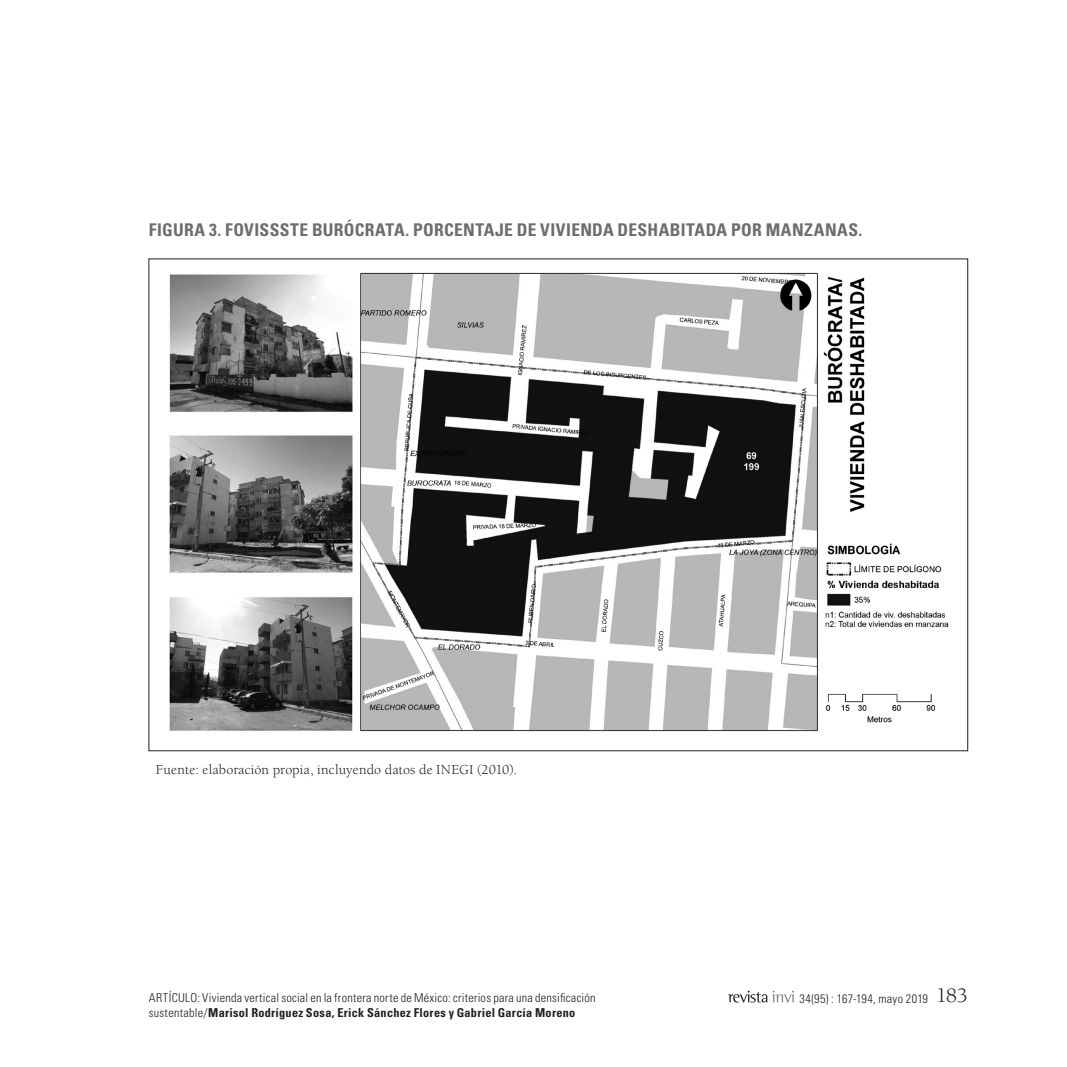
<style>
.page{position:relative;width:1067px;height:1067px;background:#fff}
.page>*{position:absolute;margin:0;border:0;box-sizing:border-box;transform-origin:0 0}
.t1{font:700 condensed 17.5px "Univers LT Std";letter-spacing:.02em;color:#6c6d70}
.t2{font:14px "Berkeley Std";letter-spacing:.01em;color:#231f20}
.t3{font:300 condensed 12.25px "Univers LT Std";letter-spacing:.02em;color:#231f20}
.t4{font:700 condensed 12.25px "Univers LT Std";letter-spacing:.02em;color:#231f20}
.s1{font-style:inherit}
.s2{font-family:"Berkeley Std";font-weight:400;font-stretch:normal;font-size:21px}
.s3{font-weight:300}
</style>
<div class="page">
<svg style="left:728px;top:990px;width:66px;height:12px"></svg>
<img style="left:169px;top:272px;width:780px;height:460px">
<h1 class="t1" style="left:149px;top:219px;width:715px">FIGURA 3. FOVISSSTE BURÓCRATA. PORCENTAJE DE VIVIENDA DESHABITADA POR MANZANAS.</h1>
<p class="t2" style="left:156px;top:762px;width:362px">Fuente: elaboración propia, incluyendo datos de INEGI (2010).</p>
<p class="t3" style="left:149px;top:990px;width:448px"><span class="s1">ARTÍCULO:</span> Vivienda vertical social en la frontera norte de México: criterios para una densificación</p>
<p class="t3" style="left:799px;top:990px;width:170px">34(95) : 167-194, mayo 2019 <span class="s2">183</span></p>
<p class="t4" style="left:149px;top:1005px;width:428px"><span class="s3">sustentable/</span>Marisol Rodríguez Sosa, Erick Sánchez Flores y Gabriel García Moreno</p>
</div>
